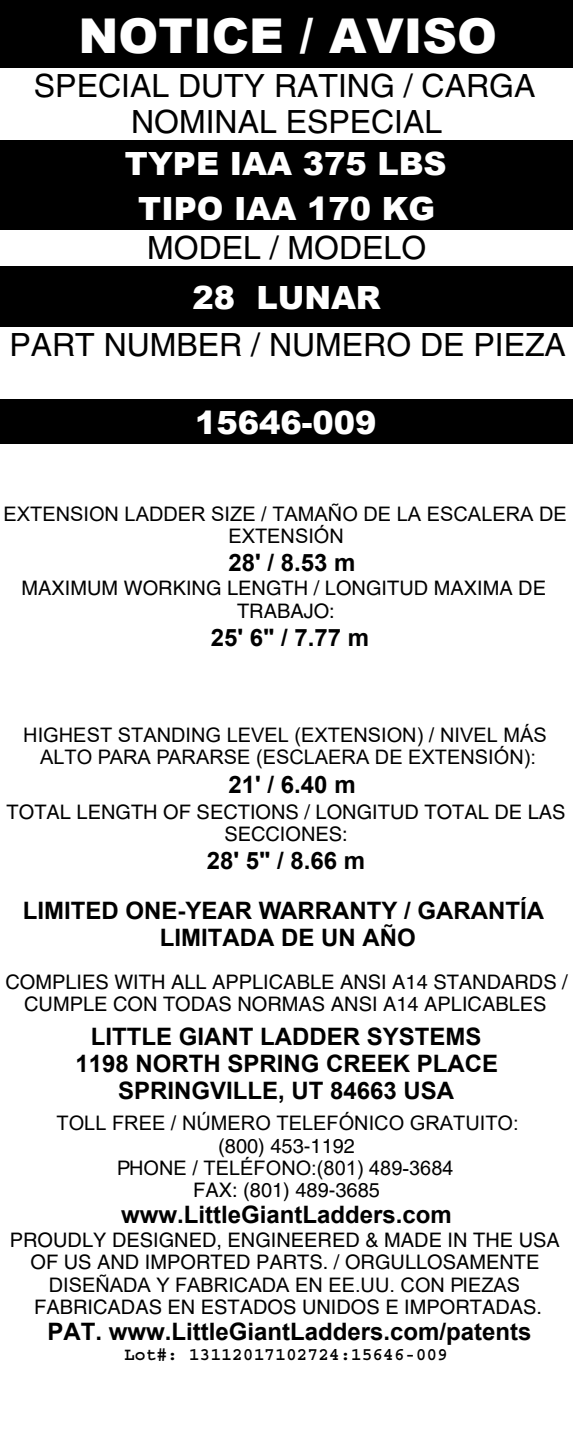
<style>
.page{position:relative;width:576px;height:1440px;background:#fff}
.page>*{position:absolute;margin:0;border:0;box-sizing:border-box;transform-origin:0 0}
.t1{font:900 48px "Arial";color:#fff}
.t2{font:32px/36px "Helvetica";color:#000;text-align:center}
.t3{font:900 32px/44.8px "Arial";color:#fff;text-align:center}
.t4{font:700 24px/26.8px "Arial";color:#000;text-align:center}
.t5{font:20px/22.4px "Helvetica";color:#000;text-align:center}
.t6{font:20px/22.4px "Arial";color:#000;text-align:center}
.t7{font:700 18px "Courier Std";color:#000}
</style>
<div class="page">
<div style="left:0;top:0;width:572px;height:68px;background:#000"></div>
<div style="left:0;top:140px;width:572px;height:90px;background:#000"></div>
<div style="left:0;top:266px;width:572px;height:61px;background:#000"></div>
<div style="left:0;top:399px;width:572px;height:45px;background:#000"></div>
<h1 class="t1" style="left:79px;top:1px;width:420px">NOTICE / AVISO</h1>
<h2 class="t2" style="left:34px;top:67px;width:503px">SPECIAL DUTY RATING / CARGA<br>NOMINAL ESPECIAL</h2>
<h2 class="t3" style="left:125px;top:140px;width:323px">TYPE IAA 375 LBS<br>TIPO IAA 170 KG</h2>
<h2 class="t2" style="left:147px;top:229px;width:281px">MODEL / MODELO</h2>
<h2 class="t3" style="left:192px;top:274px;width:190px">28 LUNAR</h2>
<h2 class="t2" style="left:10px;top:327px;width:558px">PART NUMBER / NUMERO DE PIEZA</h2>
<h2 class="t3" style="left:195px;top:399px;width:183px">15646-009</h2>
<p class="t6" style="left:3px;top:503px;width:565px">EXTENSION LADDER SIZE / TAMAÑO DE LA ESCALERA DE<br>EXTENSIÓN</p>
<p class="t4" style="left:228px;top:549px;width:129px">28' / 8.53 m</p>
<p class="t5" style="left:22px;top:577px;width:526px">MAXIMUM WORKING LENGTH / LONGITUD MAXIMA DE<br>TRABAJO:</p>
<p class="t4" style="left:211px;top:624px;width:160px">25' 6" / 7.77 m</p>
<p class="t6" style="left:23px;top:723px;width:525px">HIGHEST STANDING LEVEL (EXTENSION) / NIVEL MÁS<br>ALTO PARA PARARSE (ESCLAERA DE EXTENSIÓN):</p>
<p class="t4" style="left:229px;top:771px;width:129px">21' / 6.40 m</p>
<p class="t5" style="left:7px;top:801px;width:561px">TOTAL LENGTH OF SECTIONS / LONGITUD TOTAL DE LAS<br>SECCIONES:</p>
<p class="t4" style="left:23px;top:837px;width:523px;line-height:49.2px">28' 5" / 8.66 m<br>LIMITED ONE-YEAR WARRANTY / GARANTÍA</p>
<p class="t4" style="left:160px;top:924px;width:257px">LIMITADA DE UN AÑO</p>
<p class="t5" style="left:5px;top:970px;width:564px">COMPLIES WITH ALL APPLICABLE ANSI A14 STANDARDS /<br>CUMPLE CON TODAS NORMAS ANSI A14 APLICABLES</p>
<p class="t4" style="left:75px;top:1024px;width:424px">LITTLE GIANT LADDER SYSTEMS<br>1198 NORTH SPRING CREEK PLACE<br>SPRINGVILLE, UT 84663 USA</p>
<p class="t6" style="left:56px;top:1112px;width:464px">TOLL FREE / NÚMERO TELEFÓNICO GRATUITO:</p>
<p class="t5" style="left:218px;top:1134px;width:138px">(800) 453-1192</p>
<p class="t6" style="left:117px;top:1157px;width:338px">PHONE / TELÉFONO:(801) 489-3684</p>
<p class="t5" style="left:193px;top:1179px;width:188px">FAX: (801) 489-3685</p>
<p class="t4" style="left:121px;top:1202px;width:332px">www.LittleGiantLadders.com</p>
<p class="t5" style="left:10px;top:1228px;width:552px">PROUDLY DESIGNED, ENGINEERED &amp; MADE IN THE USA<br>OF US AND IMPORTED PARTS. / ORGULLOSAMENTE</p>
<p class="t6" style="left:49px;top:1273px;width:473px">DISEÑADA Y FABRICADA EN EE.UU. CON PIEZAS</p>
<p class="t5" style="left:34px;top:1296px;width:509px">FABRICADAS EN ESTADOS UNIDOS E IMPORTADAS.</p>
<p class="t4" style="left:48px;top:1319px;width:486px">PAT. www.LittleGiantLadders.com/patents</p>
<p class="t7" style="left:124px;top:1345px;width:326px">Lot#: 13112017102724:15646-009</p>
</div>
